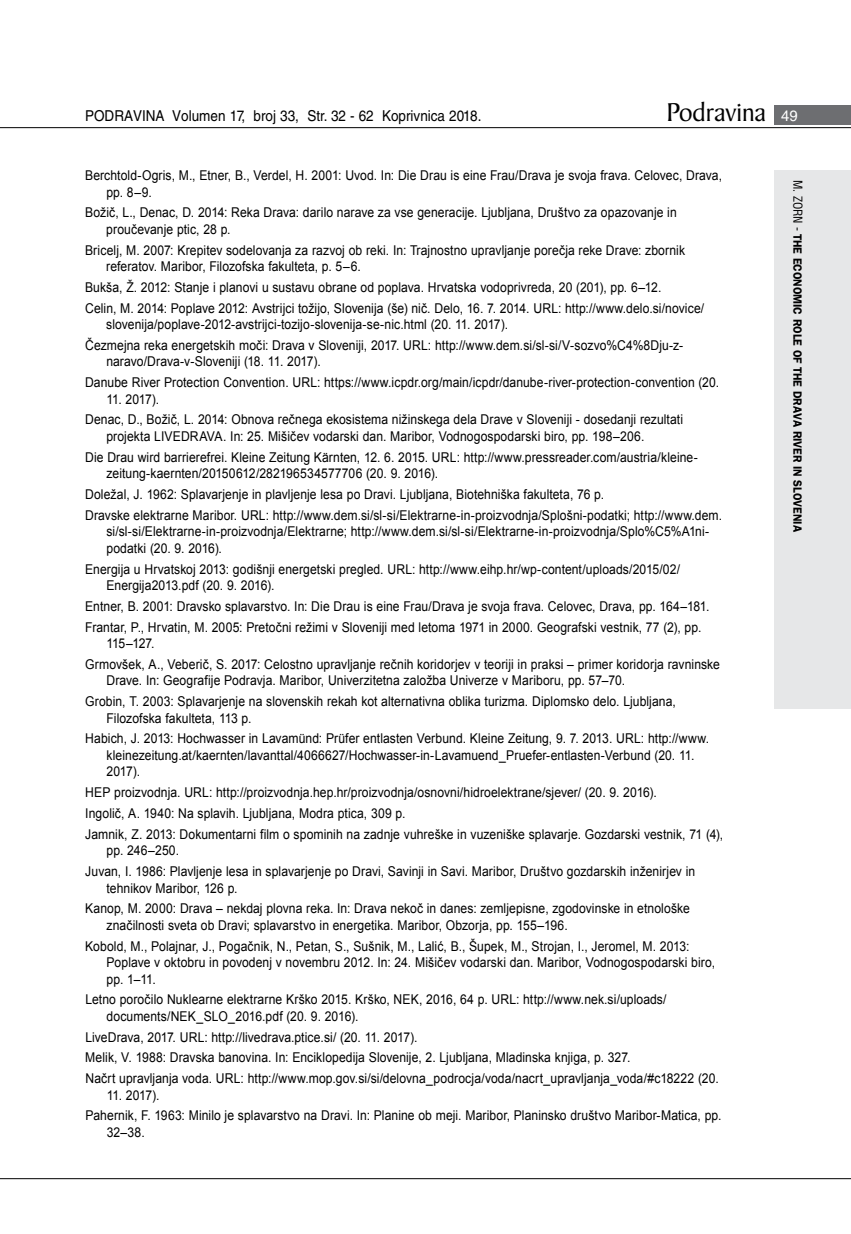
<style>
.page{position:relative;width:851px;height:1234px;background:#fff}
.page>*{position:absolute;margin:0;border:0;box-sizing:border-box;transform-origin:0 0}
.t1{font:27.6px "Baker Signet BT";color:#000}
.t2{font:15px "Helvetica LT Skin 29";color:#000;scale:.9 1}
.t3{font:13.5px/20.7px "Arial";letter-spacing:.005em;color:#000;scale:.9 1}
.t4{font:600 12px "ITC Franklin Gothic Skin 29";letter-spacing:-.005em;color:#000;scale:.95 1}
.s1{font-family:"Helvetica LT Skin 29";font-size:15px;color:#fff}
.s2{font-family:"Helvetica LT Skin 29";font-weight:400;font-stretch:condensed}
</style>
<div class="page">
<div style="left:774px;top:170px;width:76px;height:538px;background:#e6e7e8"></div>
<div style="left:774px;top:105px;width:76px;height:19px;background:#6d6e71"></div>
<hr style="left:0;top:127px;width:850px;height:1px;background:#000">
<hr style="left:0;top:1177px;width:850px;height:1px;background:#000">
<p class="t2" style="left:85px;top:107px;width:442px">PODRAVINA Volumen 17, broj 33, Str. 32 - 62 Koprivnica 2018.</p>
<h1 class="t1" style="left:666px;top:95px;width:133px">Podravina <span class="s1">49</span></h1>
<p class="t3" style="left:106px;top:167px;width:685px;line-height:16.5px;text-indent:-21px">Berchtold-Ogris, M., Etner, B., Verdel, H. 2001: Uvod. In: Die Drau is eine Frau/Drava je svoja frava. Celovec, Drava, pp. 8–9.</p>
<p class="t3" style="left:106px;top:204px;width:635px;line-height:16.5px;text-indent:-21px">Božič, L., Denac, D. 2014: Reka Drava: darilo narave za vse generacije. Ljubljana, Društvo za opazovanje in proučevanje ptic, 28 p.</p>
<p class="t3" style="left:106px;top:242px;width:644px;line-height:16.5px;text-indent:-21px">Bricelj, M. 2007: Krepitev sodelovanja za razvoj ob reki. In: Trajnostno upravljanje porečja reke Drave: zbornik referatov. Maribor, Filozofska fakulteta, p. 5–6.</p>
<p class="t3" style="left:85px;top:277px;width:689px">Bukša, Ž. 2012: Stanje i planovi u sustavu obrane od poplava. Hrvatska vodoprivreda, 20 (201), pp. 6–12.<br>Celin, M. 2014: Poplave 2012: Avstrijci tožijo, Slovenija (še) nič. Delo, 16. 7. 2014. URL: http://www.delo.si/novice/</p>
<p class="t3" style="left:85px;top:314px;width:666px;text-indent:21px">slovenija/poplave-2012-avstrijci-tozijo-slovenija-se-nic.html (20. 11. 2017).<br>Čezmejna reka energetskih moči: Drava v Sloveniji, 2017. URL: http://www.dem.si/sl-si/V-sozvo%C4%8Dju-z-</p>
<p class="t3" style="left:85px;top:351px;width:706px;text-indent:21px">naravo/Drava-v-Sloveniji (18. 11. 2017).<br>Danube River Protection Convention. URL: https://www.icpdr.org/main/icpdr/danube-river-protection-convention (20.</p>
<p class="t3" style="left:85px;top:388px;width:665px;text-indent:21px">11. 2017).<br>Denac, D., Božič, L. 2014: Obnova rečnega ekosistema nižinskega dela Drave v Sloveniji - dosedanji rezultati</p>
<p class="t3" style="left:85px;top:426px;width:682px;text-indent:21px">projekta LIVEDRAVA. In: 25. Mišičev vodarski dan. Maribor, Vodnogospodarski biro, pp. 198–206.<br>Die Drau wird barrierefrei. Kleine Zeitung Kärnten, 12. 6. 2015. URL: http://www.pressreader.com/austria/kleine-</p>
<p class="t3" style="left:85px;top:463px;width:709px;text-indent:21px">zeitung-kaernten/20150612/282196534577706 (20. 9. 2016).<br>Doležal, J. 1962: Splavarjenje in plavljenje lesa po Dravi. Ljubljana, Biotehniška fakulteta, 76 p.<br>Dravske elektrarne Maribor. URL: http://www.dem.si/sl-si/Elektrarne-in-proizvodnja/Splošni-podatki; http://www.dem.</p>
<p class="t3" style="left:106px;top:523px;width:671px;line-height:16.5px">si/sl-si/Elektrarne-in-proizvodnja/Elektrarne; http://www.dem.si/sl-si/Elektrarne-in-proizvodnja/Splo%C5%A1ni&shy;podatki (20. 9. 2016).</p>
<p class="t3" style="left:106px;top:560px;width:639px;line-height:16.5px;text-indent:-21px">Energija u Hrvatskoj 2013: godišnji energetski pregled. URL: http://www.eihp.hr/wp-content/uploads/2015/02/<br>Energija2013.pdf (20. 9. 2016).</p>
<p class="t3" style="left:85px;top:595px;width:695px">Entner, B. 2001: Dravsko splavarstvo. In: Die Drau is eine Frau/Drava je svoja frava. Celovec, Drava, pp. 164–181.<br>Frantar, P., Hrvatin, M. 2005: Pretočni režimi v Sloveniji med letoma 1971 in 2000. Geografski vestnik, 77 (2), pp.</p>
<p class="t3" style="left:85px;top:633px;width:706px;text-indent:21px">115–127.<br>Grmovšek, A., Veberič, S. 2017: Celostno upravljanje rečnih koridorjev v teoriji in praksi – primer koridorja ravninske</p>
<p class="t3" style="left:85px;top:670px;width:657px;text-indent:21px">Drave. In: Geografije Podravja. Maribor, Univerzitetna založba Univerze v Mariboru, pp. 57–70.<br>Grobin, T. 2003: Splavarjenje na slovenskih rekah kot alternativna oblika turizma. Diplomsko delo. Ljubljana,</p>
<p class="t3" style="left:85px;top:707px;width:694px;text-indent:21px">Filozofska fakulteta, 113 p.<br>Habich, J. 2013: Hochwasser in Lavamünd: Prüfer entlasten Verbund. Kleine Zeitung, 9. 7. 2013. URL: http://www.</p>
<p class="t3" style="left:106px;top:747px;width:654px;line-height:16.5px">kleinezeitung.at/kaernten/lavanttal/4066627/Hochwasser-in-Lavamuend_Pruefer-entlasten-Verbund (20. 11.<br>2017).</p>
<p class="t3" style="left:85px;top:782px;width:710px">HEP proizvodnja. URL: http://proizvodnja.hep.hr/proizvodnja/osnovni/hidroelektrane/sjever/ (20. 9. 2016).<br>Ingolič, A. 1940: Na splavih. Ljubljana, Modra ptica, 309 p.<br>Jamnik, Z. 2013: Dokumentarni film o spominih na zadnje vuhreške in vuzeniške splavarje. Gozdarski vestnik, 71 (4),</p>
<p class="t3" style="left:85px;top:840px;width:679px;text-indent:21px">pp. 246–250.<br>Juvan, I. 1986: Plavljenje lesa in splavarjenje po Dravi, Savinji in Savi. Maribor, Društvo gozdarskih inženirjev in</p>
<p class="t3" style="left:85px;top:877px;width:673px;text-indent:21px">tehnikov Maribor, 126 p.<br>Kanop, M. 2000: Drava – nekdaj plovna reka. In: Drava nekoč in danes: zemljepisne, zgodovinske in etnološke</p>
<p class="t3" style="left:85px;top:914px;width:672px;text-indent:21px">značilnosti sveta ob Dravi; splavarstvo in energetika. Maribor, Obzorja, pp. 155–196.<br>Kobold, M., Polajnar, J., Pogačnik, N., Petan, S., Sušnik, M., Lalić, B., Šupek, M., Strojan, I., Jeromel, M. 2013:</p>
<p class="t3" style="left:107px;top:953px;width:677px;line-height:16.5px">Poplave v oktobru in povodenj v novembru 2012. In: 24. Mišičev vodarski dan. Maribor, Vodnogospodarski biro, pp. 1–11.</p>
<p class="t3" style="left:107px;top:991px;width:623px;line-height:16.5px;text-indent:-21px">Letno poročilo Nuklearne elektrarne Krško 2015. Krško, NEK, 2016, 64 p. URL: http://www.nek.si/uploads/ documents/NEK_SLO_2016.pdf (20. 9. 2016).</p>
<p class="t3" style="left:85px;top:1026px;width:705px">LiveDrava, 2017. URL: http://livedrava.ptice.si/ (20. 11. 2017).<br>Melik, V. 1988: Dravska banovina. In: Enciklopedija Slovenije, 2. Ljubljana, Mladinska knjiga, p. 327.<br>Načrt upravljanja voda. URL: http://www.mop.gov.si/si/delovna_podrocja/voda/nacrt_upravljanja_voda/#c18222 (20.</p>
<p class="t3" style="left:85px;top:1084px;width:708px;text-indent:21px">11. 2017).<br>Pahernik, F. 1963: Minilo je splavarstvo na Dravi. In: Planine ob meji. Maribor, Planinsko društvo Maribor-Matica, pp.</p>
<p class="t3" style="left:107px;top:1121px;width:44px">32–38.</p>
<p class="t4" style="left:804px;top:180px;width:371px;rotate:90deg"><span class="s2">M. ZORN -</span> THE ECONOMIC ROLE OF THE DRAVA RIVER IN SLOVENIA</p>
</div>
